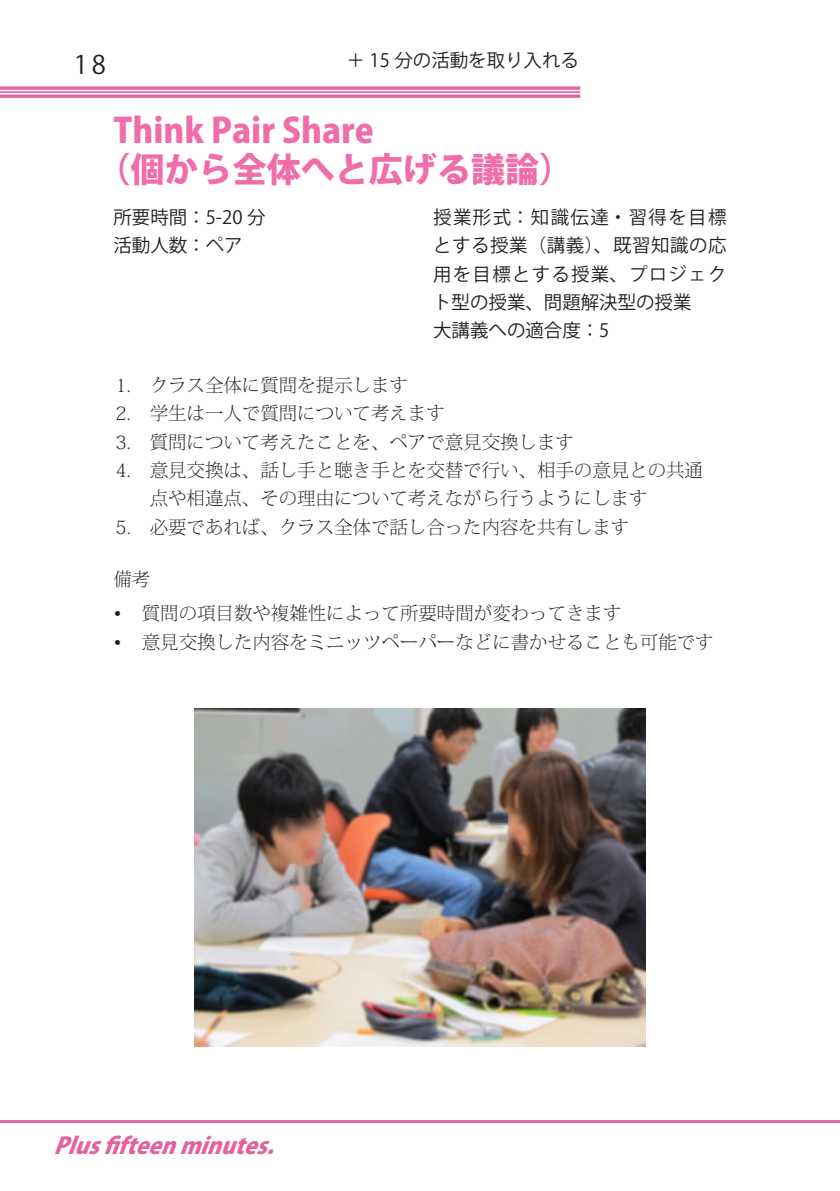
<style>
.page{position:relative;width:840px;height:1191px;background:#fff}
.page>*{position:absolute;margin:0;border:0;box-sizing:border-box;transform-origin:0 0}
.t1{font:800 34px/38.2px "Koz Go Pro";color:#f16daa}
.t2{font:25.6px "Koz Go Pro";color:#231f20}
.t3{font:italic 800 22.6px "Koz Go Pr 6 N";color:#e5609e}
.t4{font:200 18.4px/28.4px "Koz Min Pro";color:#231f20}
.t5{font:18.4px/28.4px "Koz Go Pro";letter-spacing:.03em;color:#231f20}
.t6{font:18.4px/28.4px "Koz Go Pro";color:#231f20}
</style>
<div class="page">
<svg style="left:0;top:86px;width:580px;height:4px;background:#e97db0"></svg>
<hr style="left:0;top:91px;width:580px;height:2px;background:#e5609e">
<hr style="left:0;top:95px;width:580px;height:3px;background:#e5609e">
<hr style="left:0;top:1120px;width:839px;height:3px;background:#e5609e">
<img style="left:194px;top:709px;width:451px;height:338px">
<h2 class="t2" style="left:74px;top:48px;width:34px">18</h2>
<p class="t6" style="left:346px;top:47px;width:234px">＋ 15 分の活動を取り入れる</p>
<h1 class="t1" style="left:96px;top:114px;width:478px;text-indent:17px">Think Pair Share<br>（個から全体へと広げる議論）</h1>
<p class="t6" style="left:113px;top:204px;width:153px">所要時間：5-20 分活動人数：ペア</p>
<p class="t5" style="left:433px;top:203px;width:294px">授業形式：知識伝達・習得を目標とする授業（講義）、既習知識の応用を目標とする授業、プロジェクト型の授業、問題解決型の授業<br>大講義への適合度：5</p>
<p class="t4" style="left:116px;top:370px;width:293px">1. クラス全体に質問を提示します</p>
<p class="t4" style="left:116px;top:399px;width:330px">2. 学生は一人で質問について考えます</p>
<p class="t4" style="left:116px;top:427px;width:459px">3. 質問について考えたことを、ペアで意見交換します</p>
<p class="t4" style="left:150px;top:455px;width:554px;text-indent:-34px">4. 意見交換は、話し手と聴き手とを交替で行い、相手の意見との共通点や相違点、その理由について考えながら行うようにします</p>
<p class="t4" style="left:116px;top:512px;width:515px">5. 必要であれば、クラス全体で話し合った内容を共有します</p>
<p class="t4" style="left:113px;top:564px;width:38px">備考</p>
<p class="t4" style="left:113px;top:598px;width:509px">• 質問の項目数や複雑性によって所要時間が変わってきます</p>
<p class="t4" style="left:113px;top:627px;width:601px">• 意見交換した内容をミニッツペーパーなどに書かせることも可能です</p>
<p class="t3" style="left:54px;top:1133px;width:236px">Plusfifteenminutes.</p>
</div>
